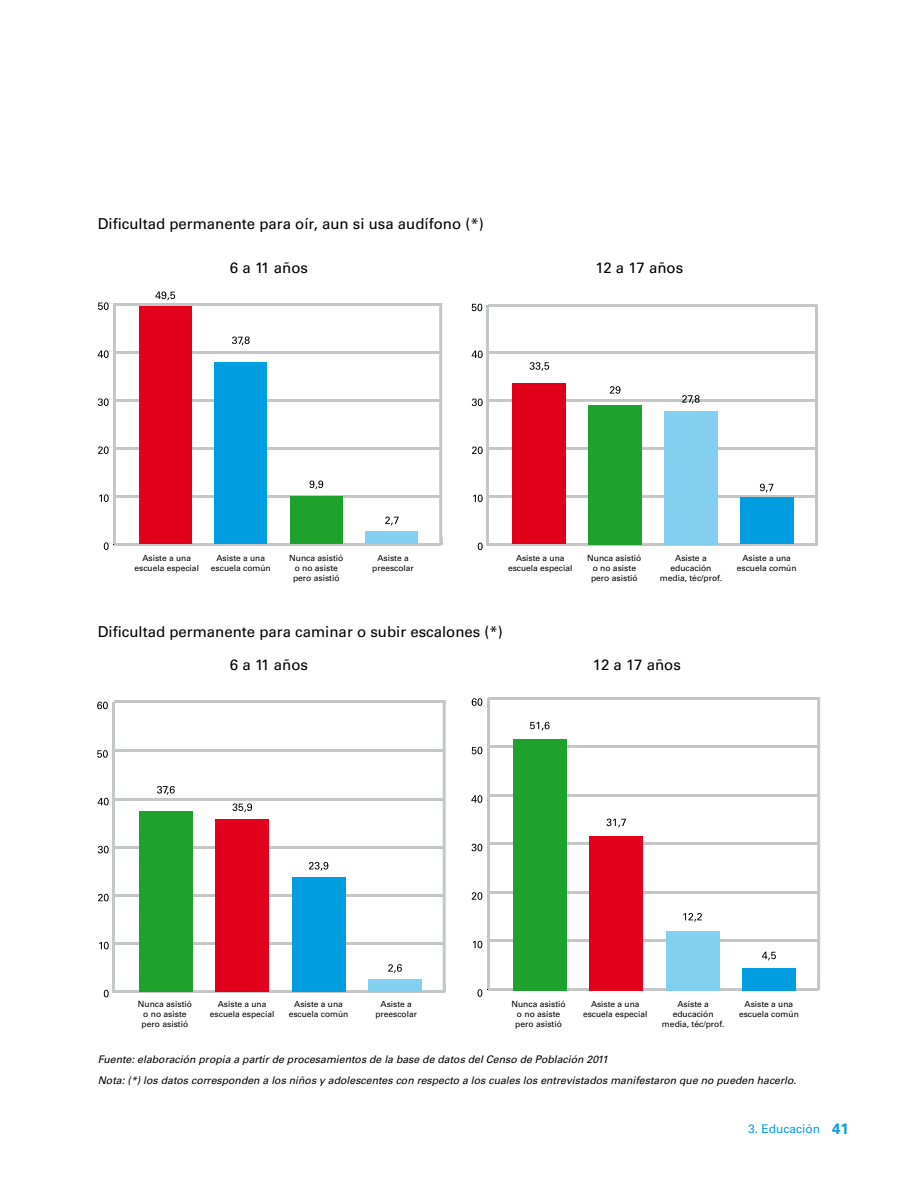
<style>
.page{position:relative;width:918px;height:1188px;background:#fff}
.page>*{position:absolute;margin:0;border:0;box-sizing:border-box;transform-origin:0 0}
.t1{font:15px "Univers LT Std";color:#000}
.t2{font:700 15px "Univers LT Std";color:#009ee0}
.t3{font:12px "Univers LT Std";color:#009ee0}
.t4{font:italic 10.5px/21px "Univers LT Std";color:#000}
.t5{font:8.55px/9.9px "Univers LT Std";color:#000;text-align:center}
.t6{font:8.4px/10.1px "Univers LT Std";color:#000;text-align:center}
</style>
<div class="page">
<svg style="left:104px;top:542px;width:11px;height:8px"></svg>
<svg style="left:99px;top:494px;width:10px;height:8px"></svg>
<svg style="left:98px;top:446px;width:11px;height:8px"></svg>
<svg style="left:98px;top:398px;width:11px;height:8px"></svg>
<svg style="left:98px;top:350px;width:11px;height:8px"></svg>
<svg style="left:98px;top:302px;width:11px;height:8px"></svg>
<hr style="left:113px;top:304px;width:2px;height:240px;background:#c5c6c8">
<hr style="left:114px;top:543px;width:327px;height:2px;background:#c5c6c8">
<hr style="left:114px;top:495px;width:328px;height:2px;background:#c5c6c8">
<hr style="left:114px;top:447px;width:328px;height:2px;background:#c5c6c8">
<hr style="left:114px;top:399px;width:328px;height:2px;background:#c5c6c8">
<hr style="left:114px;top:351px;width:328px;height:2px;background:#c5c6c8">
<hr style="left:114px;top:303px;width:328px;height:2px;background:#c5c6c8">
<div style="left:365px;top:531px;width:53px;height:13px;background:#83cff0"></div>
<div style="left:290px;top:497px;width:53px;height:47px;background:#1fa12d"></div>
<div style="left:214px;top:363px;width:53px;height:181px;background:#009ee0"></div>
<div style="left:139px;top:307px;width:53px;height:237px;background:#e2001a"></div>
<svg style="left:155px;top:292px;width:20px;height:8px"></svg>
<svg style="left:232px;top:336px;width:18px;height:9px"></svg>
<svg style="left:310px;top:481px;width:13px;height:8px"></svg>
<svg style="left:385px;top:517px;width:14px;height:8px"></svg>
<svg style="left:478px;top:537px;width:11px;height:13px"></svg>
<svg style="left:473px;top:495px;width:10px;height:7px"></svg>
<svg style="left:472px;top:447px;width:11px;height:7px"></svg>
<svg style="left:472px;top:399px;width:11px;height:7px"></svg>
<svg style="left:472px;top:351px;width:11px;height:7px"></svg>
<hr style="left:488px;top:543px;width:328px;height:2px;background:#c5c6c8">
<hr style="left:488px;top:495px;width:327px;height:2px;background:#c5c6c8">
<hr style="left:488px;top:447px;width:327px;height:2px;background:#c5c6c8">
<hr style="left:488px;top:399px;width:327px;height:2px;background:#c5c6c8">
<div style="left:740px;top:498px;width:53px;height:46px;background:#009ee0"></div>
<div style="left:664px;top:411px;width:53px;height:133px;background:#83cff0"></div>
<div style="left:589px;top:405px;width:53px;height:139px;background:#1fa12d"></div>
<div style="left:513px;top:383px;width:53px;height:161px;background:#e2001a"></div>
<svg style="left:530px;top:362px;width:19px;height:9px"></svg>
<svg style="left:610px;top:386px;width:10px;height:8px"></svg>
<svg style="left:682px;top:395px;width:18px;height:9px"></svg>
<svg style="left:760px;top:484px;width:13px;height:8px"></svg>
<svg style="left:104px;top:984px;width:9px;height:13px"></svg>
<svg style="left:99px;top:942px;width:10px;height:7px"></svg>
<svg style="left:98px;top:894px;width:11px;height:7px"></svg>
<svg style="left:98px;top:846px;width:11px;height:7px"></svg>
<svg style="left:98px;top:798px;width:11px;height:7px"></svg>
<hr style="left:114px;top:990px;width:331px;height:3px;background:#c5c6c8">
<hr style="left:114px;top:942px;width:330px;height:3px;background:#c5c6c8">
<hr style="left:114px;top:894px;width:330px;height:3px;background:#c5c6c8">
<hr style="left:114px;top:846px;width:330px;height:3px;background:#c5c6c8">
<hr style="left:114px;top:798px;width:330px;height:3px;background:#c5c6c8">
<div style="left:368px;top:979px;width:54px;height:13px;background:#83cff0"></div>
<div style="left:292px;top:877px;width:53px;height:115px;background:#009ee0"></div>
<div style="left:216px;top:819px;width:53px;height:173px;background:#e2001a"></div>
<div style="left:139px;top:811px;width:54px;height:181px;background:#1fa12d"></div>
<svg style="left:157px;top:786px;width:18px;height:9px"></svg>
<svg style="left:232px;top:803px;width:20px;height:9px"></svg>
<svg style="left:309px;top:862px;width:19px;height:9px"></svg>
<svg style="left:388px;top:964px;width:14px;height:9px"></svg>
<hr style="left:488px;top:988px;width:331px;height:2px;background:#c5c6c8">
<hr style="left:487px;top:698px;width:3px;height:291px;background:#c5c6c8">
<hr style="left:489px;top:940px;width:329px;height:2px;background:#c5c6c8">
<hr style="left:489px;top:891px;width:329px;height:2px;background:#c5c6c8">
<hr style="left:489px;top:843px;width:329px;height:2px;background:#c5c6c8">
<hr style="left:489px;top:794px;width:329px;height:2px;background:#c5c6c8">
<hr style="left:489px;top:746px;width:329px;height:2px;background:#c5c6c8">
<hr style="left:488px;top:697px;width:332px;height:2px;background:#c5c6c8">
<div style="left:742px;top:968px;width:54px;height:22px;background:#009ee0"></div>
<div style="left:666px;top:931px;width:53px;height:59px;background:#83cff0"></div>
<div style="left:589px;top:836px;width:54px;height:154px;background:#e2001a"></div>
<div style="left:513px;top:739px;width:54px;height:251px;background:#1fa12d"></div>
<svg style="left:530px;top:722px;width:20px;height:8px"></svg>
<svg style="left:607px;top:819px;width:19px;height:8px"></svg>
<svg style="left:683px;top:913px;width:19px;height:9px"></svg>
<svg style="left:762px;top:952px;width:14px;height:8px"></svg>
<svg style="left:478px;top:989px;width:4px;height:8px"></svg>
<svg style="left:473px;top:941px;width:9px;height:7px"></svg>
<svg style="left:472px;top:892px;width:10px;height:8px"></svg>
<svg style="left:472px;top:844px;width:10px;height:7px"></svg>
<svg style="left:471px;top:795px;width:11px;height:8px"></svg>
<svg style="left:472px;top:747px;width:10px;height:7px"></svg>
<svg style="left:472px;top:698px;width:10px;height:8px"></svg>
<hr style="left:817px;top:698px;width:3px;height:291px;background:#c5c6c8">
<hr style="left:439px;top:303px;width:3px;height:242px;background:#c5c6c8">
<svg style="left:472px;top:304px;width:10px;height:7px"></svg>
<hr style="left:487px;top:305px;width:2px;height:240px;background:#c5c6c8">
<hr style="left:488px;top:304px;width:328px;height:3px;background:#c5c6c8">
<hr style="left:815px;top:304px;width:3px;height:242px;background:#c5c6c8">
<hr style="left:488px;top:351px;width:328px;height:2px;background:#c5c6c8">
<hr style="left:113px;top:702px;width:2px;height:291px;background:#c5c6c8">
<hr style="left:115px;top:749px;width:328px;height:2px;background:#c5c6c8">
<hr style="left:114px;top:700px;width:331px;height:3px;background:#c5c6c8">
<svg style="left:97px;top:750px;width:11px;height:8px"></svg>
<svg style="left:97px;top:702px;width:11px;height:7px"></svg>
<hr style="left:443px;top:701px;width:3px;height:291px;background:#c5c6c8">
<h1 class="t1" style="left:98px;top:215px;width:387px">Dificultad permanente para oír, aun si usa audífono (*)</h1>
<h1 class="t1" style="left:230px;top:258px;width:80px">6 a 11 años</h1>
<h1 class="t1" style="left:595px;top:258px;width:89px">12 a 17 años</h1>
<p class="t5" style="left:289px;top:553px;width:56px">Nunca asistió o no asiste pero asistió</p>
<p class="t5" style="left:587px;top:553px;width:56px">Nunca asistió o no asiste pero asistió</p>
<p class="t5" style="left:660px;top:553px;width:64px">Asiste a educación media, téc/prof.</p>
<p class="t6" style="left:135px;top:553px;width:66px">Asiste a una escuela especial</p>
<p class="t6" style="left:211px;top:553px;width:61px">Asiste a una escuela común</p>
<p class="t6" style="left:372px;top:553px;width:43px">Asiste a preescolar</p>
<p class="t6" style="left:508px;top:553px;width:66px">Asiste a una escuela especial</p>
<p class="t6" style="left:737px;top:553px;width:61px">Asiste a una escuela común</p>
<h1 class="t1" style="left:98px;top:623px;width:407px">Dificultad permanente para caminar o subir escalones (*)</h1>
<h1 class="t1" style="left:230px;top:656px;width:80px">6 a 11 años</h1>
<h1 class="t1" style="left:593px;top:656px;width:89px">12 a 17 años</h1>
<p class="t5" style="left:138px;top:999px;width:56px">Nunca asistió o no asiste pero asistió</p>
<p class="t5" style="left:512px;top:999px;width:56px">Nunca asistió o no asiste pero asistió</p>
<p class="t6" style="left:210px;top:999px;width:66px">Asiste a una escuela especial</p>
<p class="t6" style="left:289px;top:999px;width:61px">Asiste a una escuela común</p>
<p class="t6" style="left:376px;top:999px;width:43px">Asiste a preescolar</p>
<p class="t5" style="left:662px;top:999px;width:64px">Asiste a educación media, téc/prof.</p>
<p class="t6" style="left:583px;top:999px;width:66px">Asiste a una escuela especial</p>
<p class="t6" style="left:739px;top:999px;width:61px">Asiste a una escuela común</p>
<p class="t4" style="left:98px;top:1049px;width:700px">Fuente: elaboración propia a partir de procesamientos de la base de datos del Censo de Población 2011<br>Nota: (*) los datos corresponden a los niños y adolescentes con respecto a los cuales los entrevistados manifestaron que no pueden hacerlo.</p>
<h2 class="t3" style="left:748px;top:1122px;width:74px">3. Educación</h2>
<h1 class="t2" style="left:832px;top:1120px;width:18px">41</h1>
</div>
